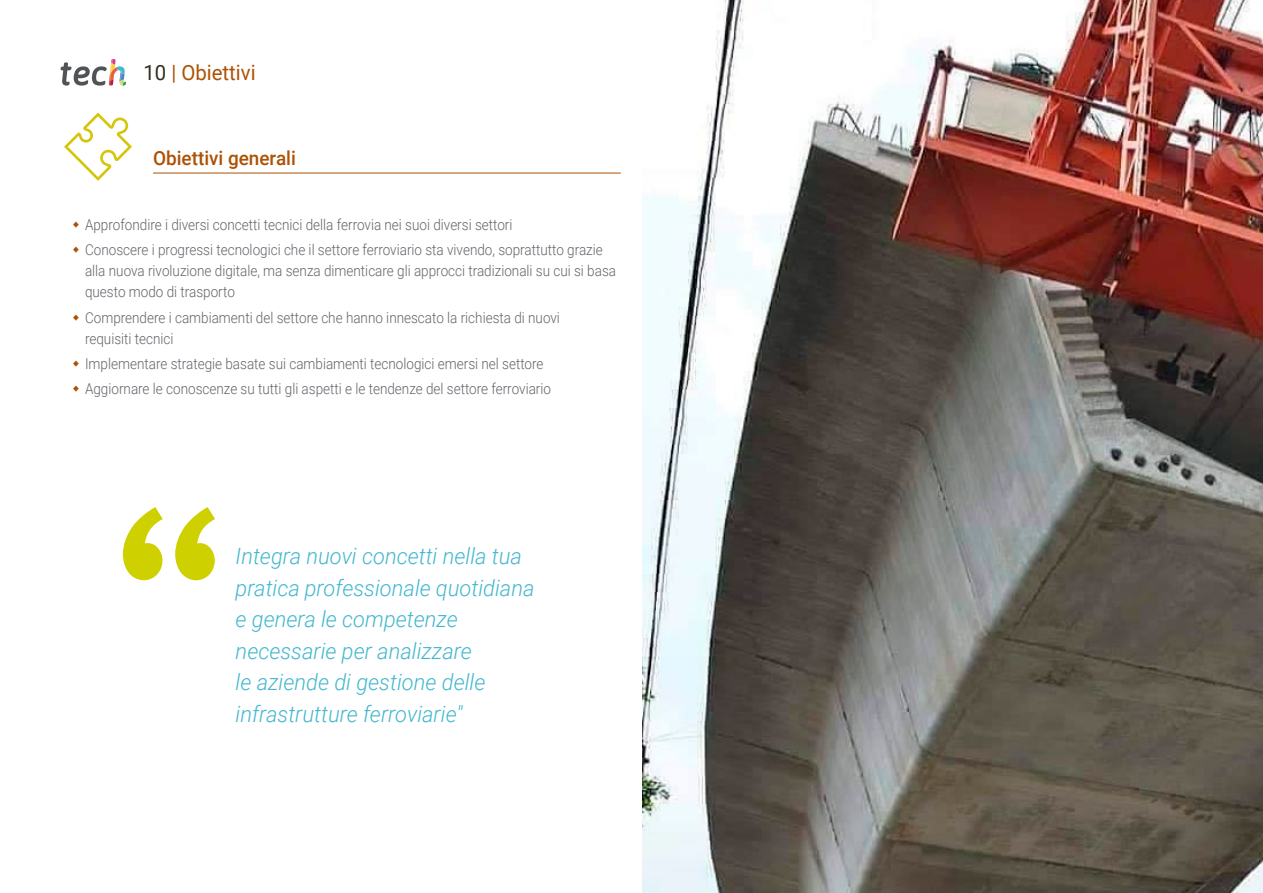
<style>
.page{position:relative;width:1263px;height:893px;background:#fff}
.page>*{position:absolute;margin:0;border:0;box-sizing:border-box;transform-origin:0 0}
.t1{font:italic 300 22.5px/31.5px "Roboto";color:#43b7cf}
.t2{font:21px "Roboto";color:#ad5105}
.t3{font:500 19.5px "Roboto";color:#ad5105}
.t4{font:300 15px/25.2px "Roboto";color:#61646a;scale:.9 1}
.s1{color:#312e20}
</style>
<div class="page">
<svg style="left:64px;top:113px;width:68px;height:68px"></svg>
<svg style="left:61px;top:59px;width:65px;height:27px"></svg>
<svg style="left:123px;top:507px;width:92px;height:73px"></svg>
<hr style="left:153px;top:173px;width:468px;height:1px;background:#ad5105">
<img style="left:642px;top:0;width:621px;height:893px">
<h2 class="t2" style="left:144px;top:57px;width:114px"><span class="s1">10</span> | Obiettivi</h2>
<h3 class="t3" style="left:153px;top:144px;width:144px">Obiettivi generali</h3>
<p class="t4" style="left:85px;top:212px;width:577px">Approfondire i diversi concetti tecnici della ferrovia nei suoi diversi settori<br>Conoscere i progressi tecnologici che il settore ferroviario sta vivendo, soprattutto grazie</p>
<p class="t4" style="left:85px;top:260px;width:591px;line-height:21px">alla nuova rivoluzione digitale, ma senza dimenticare gli approcci tradizionali su cui si basa questo modo di trasporto</p>
<p class="t4" style="left:85px;top:306px;width:529px;line-height:21px">Comprendere i cambiamenti del settore che hanno innescato la richiesta di nuovi requisiti tecnici</p>
<p class="t4" style="left:85px;top:350px;width:519px">Implementare strategie basate sui cambiamenti tecnologici emersi nel settore<br>Aggiornare le conoscenze su tutti gli aspetti e le tendenze del settore ferroviario</p>
<h1 class="t1" style="left:236px;top:540px;width:300px">Integra nuovi concetti nella tua pratica professionale quotidiana e genera le competenze necessarie per analizzare<br>le aziende di gestione delle infrastrutture ferroviarie"</h1>
</div>
